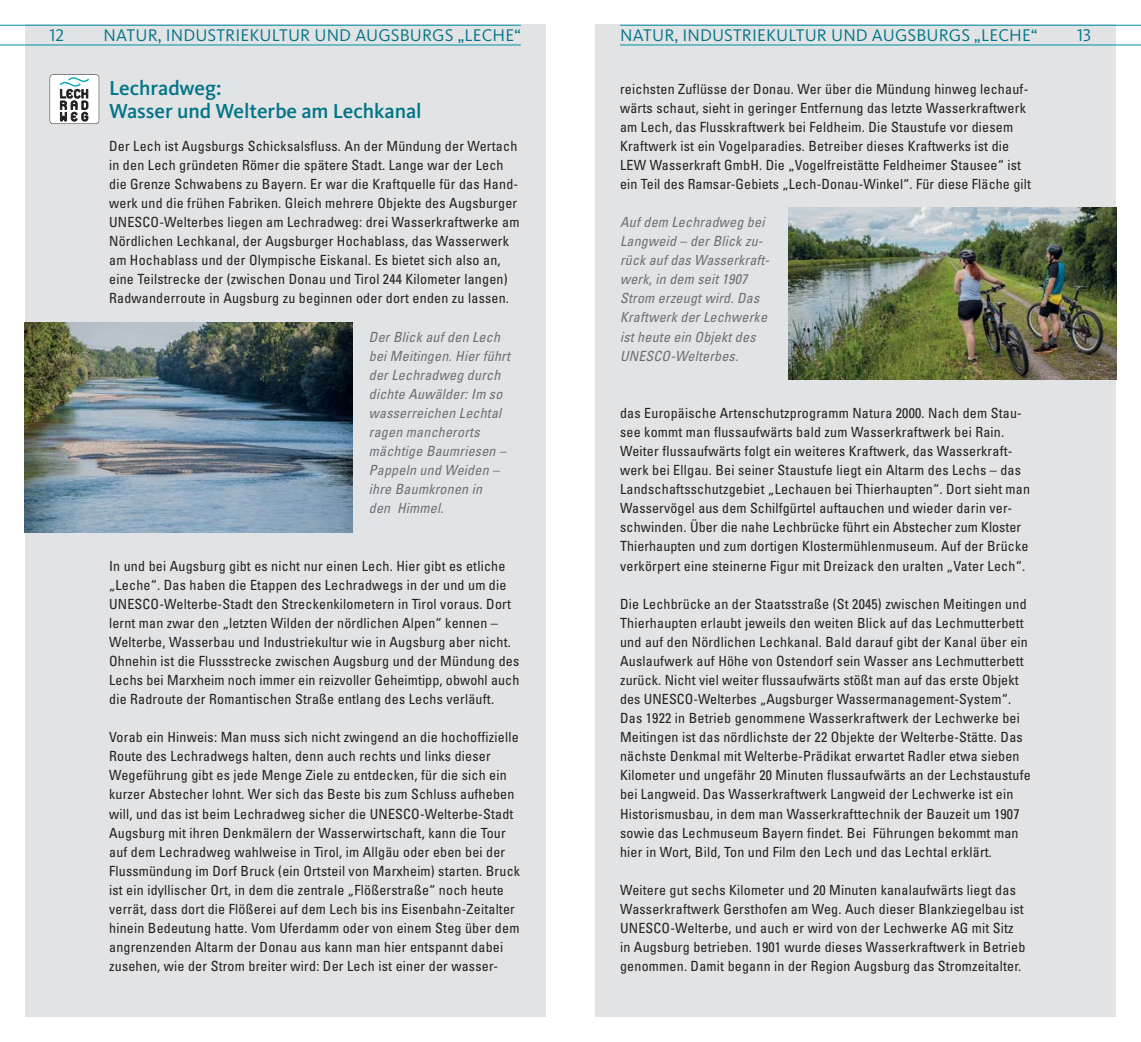
<style>
.page{position:relative;width:1141px;height:1042px;background:#fff}
.page>*{position:absolute;margin:0;border:0;box-sizing:border-box;transform-origin:0 0}
.t1{font:500 21px/22.8px "Kievit OT";letter-spacing:-.005em;color:#007588}
.t2{font:17.5px "Kievit OT";letter-spacing:.01em;color:#007588}
.t3{font:condensed 14px/19.1px "Univers";letter-spacing:.015em;color:#231f20}
.t4{font:italic condensed 14px/19.1px "Univers";letter-spacing:.015em;color:#6d6e70}
</style>
<div class="page">
<div style="left:595px;top:25px;width:521px;height:992px;background:#e2e3e4"></div>
<hr style="left:620px;top:25px;width:521px;height:1px;background:#0090a8">
<hr style="left:620px;top:45px;width:521px;height:1px;background:#0090a8">
<div style="left:25px;top:25px;width:521px;height:992px;background:#e2e3e4"></div>
<hr style="left:0;top:25px;width:521px;height:1px;background:#0090a8">
<hr style="left:0;top:45px;width:521px;height:1px;background:#0090a8">
<div style="left:50px;top:75px;width:49px;height:49px;background:#fff;border-radius:3px"></div>
<svg style="left:60px;top:77px;width:29px;height:44px"></svg>
<div style="left:50px;top:74px;width:49px;height:50px;border:1px solid #231f20;border-radius:3px"></div>
<img style="left:25px;top:322px;width:327px;height:210px">
<img style="left:789px;top:208px;width:327px;height:171px">
<p class="t2" style="left:50px;top:24px;width:16px">12</p>
<p class="t2" style="left:104px;top:24px;width:419px">NATUR, INDUSTRIEKULTUR UND AUGSBURGS „LECHE“</p>
<p class="t2" style="left:620px;top:24px;width:419px">NATUR, INDUSTRIEKULTUR UND AUGSBURGS „LECHE“</p>
<p class="t2" style="left:1077px;top:24px;width:16px">13</p>
<h1 class="t1" style="left:109px;top:78px;width:314px">Lechradweg:<br>Wasser und Welterbe am Lechkanal</h1>
<p class="t3" style="left:109px;top:137px;width:412px">Der Lech ist Augsburgs Schicksalsfluss. An der Mündung der Wertach in den Lech gründeten Römer die spätere Stadt. Lange war der Lech die Grenze Schwabens zu Bayern. Er war die Kraftquelle für das Hand&shy;werk und die frühen Fabriken. Gleich mehrere Objekte des Augsburger UNESCO-Welterbes liegen am Lechradweg: drei Wasserkraftwerke am Nördlichen Lech kanal, der Augsburger Hoch ablass, das Wasserwerk am Hoch ablass und der Olympische Eiskanal. Es bietet sich also an, eine Teil strecke der (zwischen Donau und Tirol 244 Kilometer langen)<br>Radwanderroute in Augsburg zu beginnen oder dort enden zu lassen.</p>
<p class="t3" style="left:620px;top:80px;width:412px">reichsten Zuflüsse der Donau. Wer über die Mündung hinweg lechauf&shy;wärts schaut, sieht in geringer Entfernung das letzte Wasserkraftwerk am Lech, das Flusskraftwerk bei Feldheim. Die Staustufe vor diesem Kraftwerk ist ein Vogel paradies. Betreiber dieses Kraftwerks ist die LEW Wasserkraft GmbH. Die „Vogelfreistätte Feldheimer Stausee“ ist ein Teil des Ramsar-Gebiets „Lech-Donau-Winkel“. Für diese Fläche gilt</p>
<p class="t4" style="left:620px;top:214px;width:153px">Auf dem Lechradweg bei<br>Langweid – der Blick zu&shy;rück auf das Wasser kraft&shy;werk,in dem seit1907<br>Strom erzeugtwird.Das<br>Kraftwerk der Lechwerke istheute ein Objektdes<br>UNESCO-Welterbes.</p>
<p class="t4" style="left:369px;top:328px;width:145px">Der Blick auf den Lech beiMeitingen.Hier führt der Lechradweg durch dichte Auwälder:Im so wasserreichen Lechtal ragen mancherorts mächtige Baumriesen –<br>Pappeln und Weiden – ihre Baumkronen in<br>den Himmel.</p>
<p class="t3" style="left:620px;top:405px;width:411px">das Europäische Artenschutzprogramm Natura 2000. Nach dem Stau&shy;see kommt man flussaufwärts bald zum Wasserkraftwerk bei Rain.<br>Weiter flussaufwärts folgt ein weiteres Kraftwerk, das Wasserkraft&shy;werk bei Ellgau. Bei seiner Staustufe liegt ein Altarm des Lechs – das Land schaftsschutzgebiet „Lechauen bei Thierhaupten“. Dort sieht man Wasservögel aus dem Schilfgürtel auftauchen und wieder darin ver&shy;schwinden. Über die nahe Lechbrücke führt ein Abstecher zum Kloster Thierhaupten und zum dortigen Klostermühlen museum. Auf der Brücke verkörpert eine steinerne Figur mit Dreizack den uralten „Vater Lech“.</p>
<p class="t3" style="left:620px;top:595px;width:412px">Die Lechbrücke an der Staatsstraße (St 2045) zwischen Meitingen und Thierhaupten erlaubt jeweils den weiten Blick auf das Lechmutterbett und auf den Nördlichen Lech kanal. Bald darauf gibt der Kanal über ein Auslaufwerk auf Höhe von Ostendorf sein Wasser ans Lechmutterbett zurück. Nicht viel weiter flussaufwärts stößt man auf das erste Objekt des UNESCO-Welterbes „Augsburger Wasser mana ge ment-System“.<br>Das 1922 in Betrieb genommene Wasserkraftwerk der Lechwerke bei Meitingen ist das nördlichste der 22 Objekte der Welterbe-Stätte. Das nächste Denkmal mit Welterbe-Prädikat erwartet Radler etwa sieben Kilometer und ungefähr 20 Minuten flussaufwärts an der Lechstaustufe bei Langweid. Das Wasserkraftwerk Langweid der Lech werke ist ein Historismusbau, in dem man Wasserkrafttechnik der Bauzeit um 1907 sowie das Lechmuseum Bayern findet. Bei Führungen bekommt man hier in Wort, Bild, Ton und Film den Lech und das Lechtal erklärt.</p>
<p class="t3" style="left:620px;top:881px;width:407px">Weitere gut sechs Kilometer und 20 Minuten kanalaufwärts liegt das Wasserkraftwerk Gersthofen am Weg. Auch dieser Blankziegelbau ist UNESCO-Welterbe, und auch er wird von der Lechwerke AG mit Sitz in Augsburg betrieben. 1901 wurde dieses Wasserkraft werk in Betrieb genommen. Damit begann in der Region Augsburg das Stromzeitalter.</p>
<p class="t3" style="left:109px;top:557px;width:412px">In und bei Augsburg gibt es nicht nur einen Lech. Hier gibt es etliche „Leche“. Das haben die Etappen des Lechradwegs in der und um die UNESCO-Welterbe-Stadt den Streckenkilometern in Tirol voraus. Dort lernt man zwar den „letzten Wilden der nördlichen Alpen“ kennen – Welterbe, Wasserbau und Industriekultur wie in Augsburg aber nicht.<br>Ohnehin ist die Flussstrecke zwischen Augsburg und der Mündung des Lechs bei Marxheim noch immer ein reizvoller Geheimtipp, obwohl auch die Radroute der Romantischen Straße entlang des Lechs verläuft.</p>
<p class="t3" style="left:109px;top:729px;width:412px">Vorab ein Hinweis: Man muss sich nicht zwingend an die hochoffizielle Route des Lechradwegs halten, denn auch rechts und links dieser Wegeführung gibt es jede Menge Ziele zu entdecken, für die sich ein kurzer Abstecher lohnt. Wer sich das Beste bis zum Schluss aufheben will, und das ist beim Lechradweg sicher die UNESCO-Welterbe-Stadt Augsburg mit ihren Denkmälern der Wasserwirtschaft, kann die Tour auf dem Lechradweg wahlweise in Tirol, im Allgäu oder eben bei der Flussmündung im Dorf Bruck (ein Ortsteil von Marxheim) starten. Bruck ist ein idyllischer Ort, in dem die zentrale „Flößerstraße“ noch heute verrät, dass dort die Flößerei auf dem Lech bis ins Eisenbahn-Zeitalter hinein Bedeutung hatte. Vom Uferdamm oder von einem Steg über dem angrenzenden Altarm der Donau aus kann man hier entspannt dabei zusehen, wie der Strom breiter wird: Der Lech ist einer der wasser-</p>
</div>
